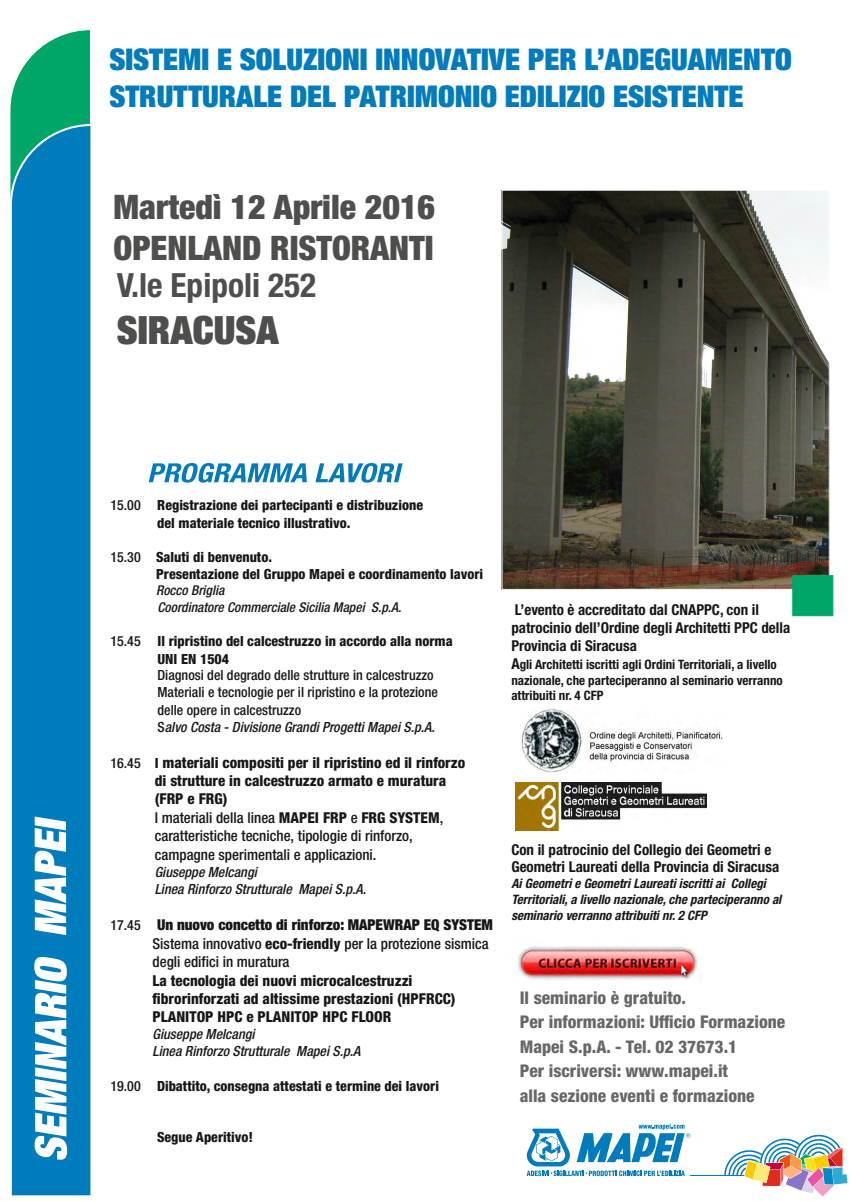
<style>
.page{position:relative;width:851px;height:1201px;background:#fff}
.page>*{position:absolute;margin:0;border:0;box-sizing:border-box;transform-origin:0 0}
.t1{font:700 39.05px "Helvetica Neue LTW1 G";color:#4e4e4d}
.t2{font:700 33.85px/40.6px "Helvetica Neue LTW1 G";color:#4e4e4d}
.t3{font:700 condensed 33.35px "Helvetica Neue LTW1 G";color:#4e4e4d}
.t4{font:700 30px/37px "Helvetica Neue LTW1 G";color:#007bbc}
.t5{font:800 condensed 17.5px/24.5px "Helvetica Neue LTW1 G";color:#676767}
.t6{font:800 condensed 15px/18.4px "Helvetica Neue LTW1 G";color:#151616}
.t7{font:700 condensed 15px/17.8px "Helvetica Neue LTW1 G";color:#151616}
.t8{font:500 condensed 15px/18.6px "Helvetica Neue LTW1 G";color:#151616}
.t9{font:800 condensed 14px/17.6px "Helvetica Neue LTW1 G";color:#151616}
.t10{font:500 condensed 14px/17.3px "Helvetica Neue LTW1 G";color:#151616}
.t11{font:italic 500 condensed 14px/17.1px "Helvetica Neue LTW1 G";color:#151616}
.t12{font:italic 500 condensed 13.5px/16.5px "Helvetica Neue LTW1 G";color:#151616}
.t13{font:italic 700 condensed 13px/16px "Helvetica Neue LTW1 G";color:#151616}
.t14{font:700 condensed 13px/15.7px "Helvetica Neue LTW1 G";color:#151616}
.s1{font-weight:500}
.s2{font-style:italic}
.s3{font-weight:500;font-size:14px}
.s4{font-size:14px}
.s5{font-weight:700;font-stretch:normal}
.s6{font-weight:800}
.s7{font-size:15px}
</style>
<div class="page">
<svg style="left:10px;top:29px;width:80px;height:94px;fill:#00a668"></svg>
<svg style="left:10px;top:123px;width:81px;height:1073px;background:#1b8ac1"></svg>
<hr style="left:691px;top:1175px;width:58px;height:1px;background:#007bbc">
<svg style="left:527px;top:1124px;width:163px;height:52px"></svg>
<svg style="left:724px;top:1134px;width:124px;height:63px"></svg>
<svg style="left:149px;top:463px;width:158px;height:20px"></svg>
<svg style="left:315px;top:463px;width:88px;height:20px"></svg>
<svg style="left:34px;top:817px;width:33px;height:343px"></svg>
<img style="left:517px;top:946px;width:181px;height:34px">
<img style="left:504px;top:192px;width:323px;height:395px">
<div style="left:502px;top:190px;width:327px;height:399px;border:1px solid #fff"></div>
<div style="left:793px;top:576px;width:40px;height:40px;background:#00a668;border:1px solid #00a668"></div>
<img style="left:516px;top:782px;width:191px;height:48px">
<img style="left:520px;top:707px;width:203px;height:66px">
<h3 class="t4" style="left:109px;top:45px;width:684px">SISTEMI E SOLUZIONI INNOVATIVE PER L’ADEGUAMENTO<br>STRUTTURALE DEL PATRIMONIO EDILIZIO ESISTENTE</h3>
<h2 class="t2" style="left:114px;top:192px;width:323px">Martedì 12 Aprile 2016<br>OPENLAND RISTORANTI</h2>
<h3 class="t3" style="left:117px;top:273px;width:201px">V.le Epipoli 252</h3>
<h1 class="t1" style="left:117px;top:316px;width:163px">SIRACUSA</h1>
<p class="t9" style="left:157px;top:498px;width:267px;text-indent:-47px"><span class="s1">15.00</span> Registrazione dei partecipanti e distribuzione del materiale tecnico illustrativo.</p>
<p class="t9" style="left:156px;top:550px;width:329px;text-indent:-46px"><span class="s1">15.30</span> Saluti di benvenuto.<br>Presentazione del Gruppo Mapei e coordinamento lavori</p>
<p class="t12" style="left:156px;top:584px;width:247px">Rocco Briglia<br>Coordinatore Commerciale Sicilia Mapei S.p.A.</p>
<p class="t9" style="left:157px;top:634px;width:297px;text-indent:-47px"><span class="s1">15.45</span> Il ripristino del calcestruzzo in accordo alla norma<br>UNI EN 1504</p>
<p class="t10" style="left:157px;top:668px;width:282px">Diagnosi del degrado delle strutture in calcestruzzo Materiali e tecnologie per il ripristino e la protezione delle opere in calcestruzzo<br>S<span class="s2">alvo Costa - Divisione Grandi Progetti Mapei S.p.A.</span></p>
<p class="t6" style="left:155px;top:755px;width:312px;text-indent:-44px"><span class="s3">16.45</span> <span class="s4">I</span> materiali compositi per il ripristino ed il rinforzo di strutture in calcestruzzo armato e muratura (FRP e FRG)<br><span class="s1">I materiali della linea</span> MAPEI FRP <span class="s1">e</span> FRG SYSTEM<span class="s1">, caratteristiche tecniche, tipologie di rinforzo, campagne sperimentali e applicazioni.</span></p>
<p class="t11" style="left:155px;top:866px;width:213px">Giuseppe Melcangi<br>Linea Rinforzo Strutturale Mapei S.p.A.</p>
<p class="t8" style="left:152px;top:918px;width:342px;text-indent:-42px"><span class="s4">17.45</span> <span class="s5">Un nuovo concetto di rinforzo: MAPEWRAP EQ SYSTEM<br></span>Sistema innovativo <span class="s6">eco-friendly</span> per la protezione sismica degli edifici in muratura</p>
<p class="t6" style="left:152px;top:974px;width:304px;line-height:18.1px">La tecnologia dei nuovi microcalcestruzzi fibrorinforzati ad altissime prestazioni (HPFRCC)<br>PLANITOP HPC e PLANITOP HPC FLOOR</p>
<p class="t11" style="left:152px;top:1028px;width:210px">Giuseppe Melcangi<br>Linea Rinforzo Strutturale Mapei S.p.A</p>
<p class="t9" style="left:110px;top:1079px;width:330px"><span class="s1">19.00</span> Dibattito, consegna attestati e termine dei lavori</p>
<p class="t9" style="left:157px;top:1130px;width:98px">Segue Aperitivo!</p>
<p class="t7" style="left:511px;top:603px;width:280px">L’evento è accreditato dal CNAPPC, con il patrocinio dell’Ordine degli Architetti PPC della<br>Provincia di Siracusa</p>
<p class="t14" style="left:511px;top:658px;width:273px"><span class="s7">A</span>gli Architetti iscritti agli Ordini Territoriali, a livello nazionale, che parteciperanno al seminario verranno attribuiti nr. 4 CFP</p>
<p class="t7" style="left:511px;top:843px;width:269px">Con il patrocinio del Collegio dei Geometri e<br>Geometri Laureati della Provincia di Siracusa</p>
<p class="t13" style="left:511px;top:877px;width:272px">Ai Geometri e Geometri Laureati iscritti ai Collegi<br>Territoriali, a livello nazionale, che parteciperanno al seminario verranno attribuiti nr. 2 CFP</p>
<p class="t5" style="left:520px;top:988px;width:267px">Il seminario è gratuito.<br>Per informazioni: Ufficio Formazione<br>Mapei S.p.A. - Tel. 02 37673.1<br>Per iscriversi: www.mapei.it<br>alla sezione eventi e formazione</p>
</div>
